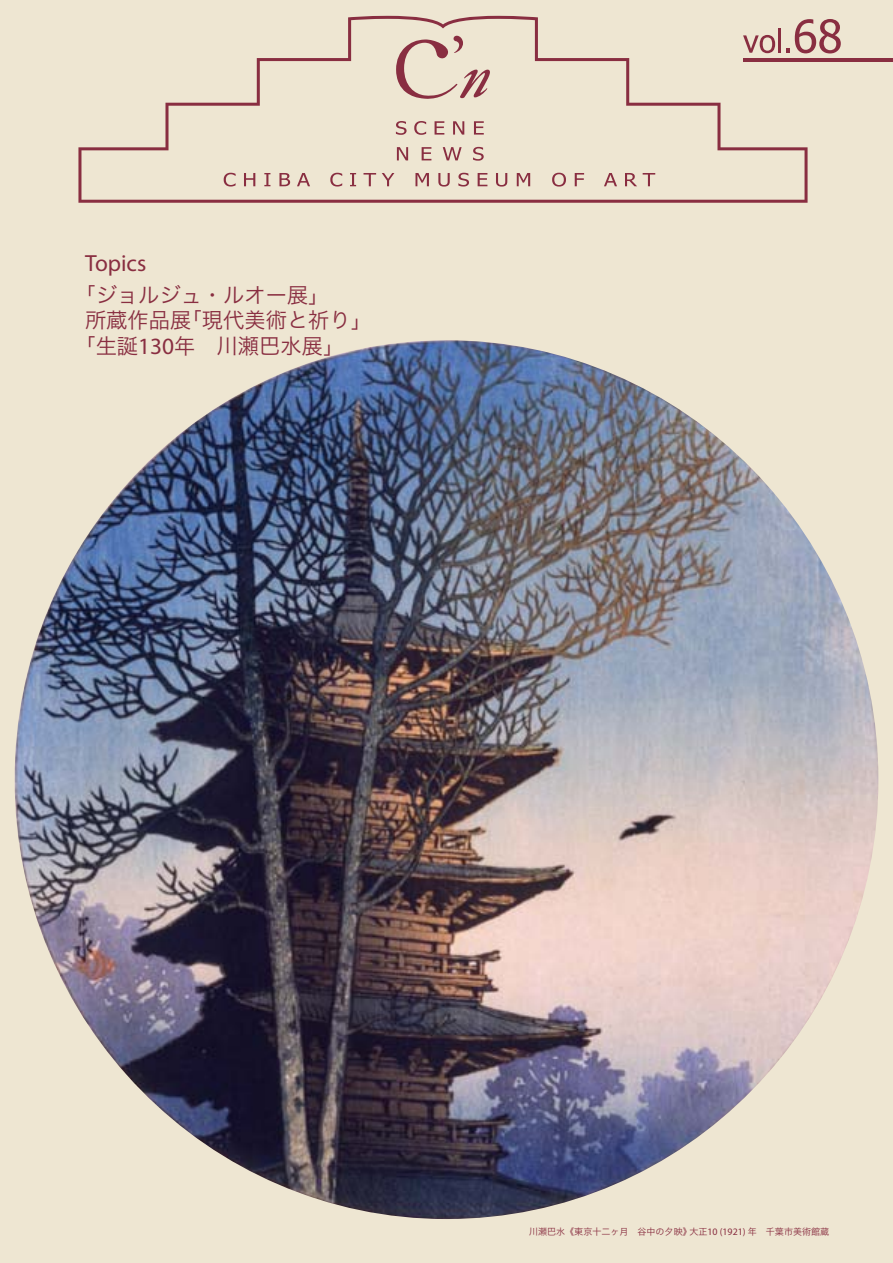
<style>
.page{position:relative;width:893px;height:1263px;background:#eee6d2}
.page>*{position:absolute;margin:0;border:0;box-sizing:border-box;transform-origin:0 0}
.t1{font:23.4px "Myriad Pro";color:#892e41}
.t2{font:21.3px "Hira Kaku Pro N W3";color:#892e41}
.t3{font:9px "Hira Kaku Pro N W3";color:#892e41}
.s1{font-family:"Myriad Pro";font-size:23.4px}
.s2{font-family:"Myriad Pro";font-size:9.9px}
</style>
<div class="page">
<img style="left:15px;top:340px;width:863px;height:879px">
<div style="left:78px;top:16px;width:729px;height:187px;background:#eee6d2"></div>
<svg style="left:396px;top:36px;width:94px;height:63px;background:#d9c1b4"></svg>
<svg style="left:396px;top:121px;width:11px;height:14px"></svg>
<svg style="left:414px;top:121px;width:12px;height:14px"></svg>
<svg style="left:435px;top:121px;width:9px;height:14px"></svg>
<svg style="left:453px;top:121px;width:11px;height:14px"></svg>
<svg style="left:474px;top:121px;width:10px;height:14px"></svg>
<svg style="left:397px;top:147px;width:11px;height:13px"></svg>
<svg style="left:422px;top:147px;width:9px;height:13px"></svg>
<svg style="left:443px;top:147px;width:19px;height:13px"></svg>
<svg style="left:473px;top:147px;width:11px;height:14px"></svg>
<svg style="left:224px;top:173px;width:12px;height:14px"></svg>
<svg style="left:244px;top:173px;width:11px;height:13px"></svg>
<svg style="left:264px;top:173px;width:6px;height:13px"></svg>
<svg style="left:279px;top:173px;width:11px;height:13px"></svg>
<svg style="left:297px;top:173px;width:13px;height:13px"></svg>
<svg style="left:330px;top:173px;width:12px;height:14px"></svg>
<svg style="left:350px;top:173px;width:6px;height:13px"></svg>
<svg style="left:363px;top:173px;width:13px;height:13px"></svg>
<svg style="left:382px;top:173px;width:12px;height:13px"></svg>
<svg style="left:415px;top:173px;width:14px;height:13px"></svg>
<svg style="left:438px;top:173px;width:12px;height:14px"></svg>
<svg style="left:458px;top:173px;width:11px;height:14px"></svg>
<svg style="left:478px;top:173px;width:9px;height:13px"></svg>
<svg style="left:496px;top:173px;width:11px;height:14px"></svg>
<svg style="left:517px;top:173px;width:13px;height:13px"></svg>
<svg style="left:552px;top:173px;width:14px;height:14px"></svg>
<svg style="left:575px;top:173px;width:9px;height:13px"></svg>
<svg style="left:604px;top:173px;width:13px;height:13px"></svg>
<svg style="left:625px;top:173px;width:12px;height:13px"></svg>
<svg style="left:643px;top:173px;width:12px;height:13px"></svg>
<hr style="left:743px;top:58px;width:150px;height:3px;background:#892e41">
<svg style="left:743px;top:35px;width:32px;height:18px"></svg>
<hr style="left:778px;top:29px;width:3px;height:24px;background:#892e41">
<svg style="left:786px;top:19px;width:55px;height:34px;background:#c8a19b"></svg>
<p class="t1" style="left:85px;top:249px;width:63px">Topics</p>
<p class="t2" style="left:74px;top:276px;width:257px">「ジョルジュ・ルオー展」</p>
<p class="t2" style="left:85px;top:301px;width:289px">所蔵作品展「現代美術と祈り」</p>
<p class="t2" style="left:74px;top:327px;width:271px">「生誕<span class="s1">130</span>年 川瀬巴水展」</p>
<p class="t3" style="left:529px;top:1223px;width:302px">川瀬巴水《東京十二ヶ月 谷中の夕映》大正<span class="s2">10 (1921)</span> 年 千葉市美術館蔵</p>
</div>
